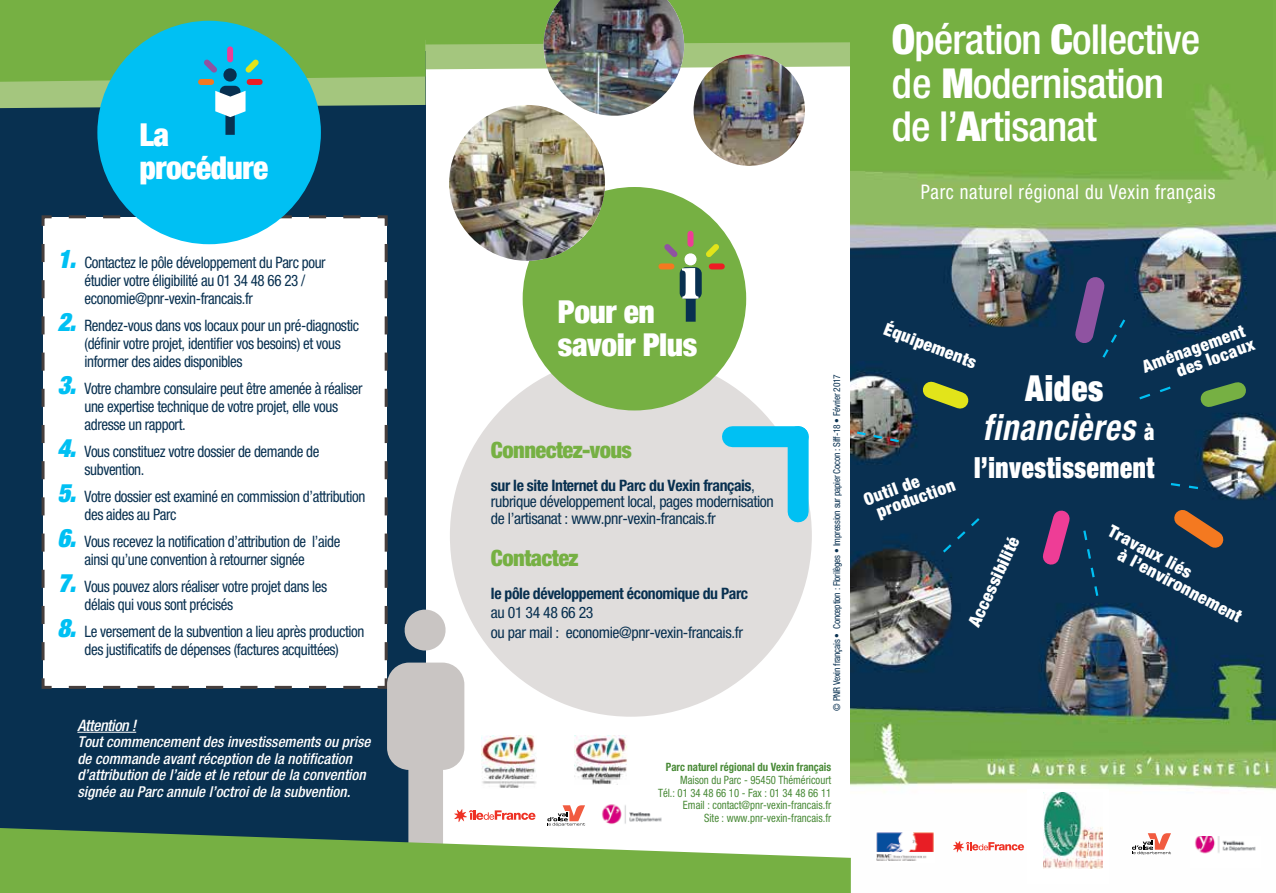
<style>
.page{position:relative;width:1276px;height:893px;background:#fff}
.page>*{position:absolute;margin:0;border:0;box-sizing:border-box;transform-origin:0 0}
.t1{font:700 62.7px "Cambria";color:#fff;scale:1.08 1}
.t2{font:500 condensed 41.4px/43.7px "Helvetica Neue";letter-spacing:-.02em;color:#fff}
.t3{font:italic 700 condensed 35.85px/38.2px "Helvetica Neue";letter-spacing:.025em;color:#fff;text-align:center;scale:.91 1}
.t4{font:900 condensed 31.5px/33px "Helvetica Neue";letter-spacing:-.015em;color:#fff}
.t5{font:900 expanded 29.1px "Helvetica Neue";letter-spacing:.025em;color:#fff;scale:.86 1}
.t6{font:900 condensed 22.5px "Helvetica Neue";letter-spacing:-.025em;color:#76b043}
.t7{font:condensed 20.1px "Helvetica Neue";letter-spacing:.035em;color:#fff;scale:.94 1}
.t8{font:900 condensed 17.25px/16px "Helvetica Neue";color:#fff}
.t9{font:condensed 15.75px/18px "Helvetica Neue";letter-spacing:-.025em;color:#083050;scale:.95 1}
.t10{font:condensed 15.75px/16.5px "Helvetica Neue";letter-spacing:-.025em;color:#083050}
.t11{font:700 condensed 15.75px "Helvetica Neue";letter-spacing:-.025em;color:#083050}
.t12{font:italic 500 condensed 15.75px "Helvetica Neue";letter-spacing:-.025em;color:#fff}
.t13{font:italic 500 condensed 15px/16.5px "Helvetica Neue";color:#fff}
.t14{font:condensed 11.4px/12.8px "Helvetica Neue";color:#498a37;text-align:right;scale:.93 1}
.t15{font:700 condensed 11.4px "Helvetica Neue";color:#498a37;scale:.93 1}
.t16{font:condensed 9.45px "Helvetica Neue";letter-spacing:-.025em;color:#083050}
.s1{font-weight:900;font-style:italic;font-stretch:expanded;font-size:25.5px;color:#00c0f3}
.s2{font-weight:900}
.s3{font-weight:700}
.s4{font-weight:900;font-style:normal;font-stretch:expanded}
.s5{font-weight:900;font-style:normal;font-stretch:expanded;font-size:22.65px}
</style>
<div class="page">
<img style="left:850px;top:0;width:426px;height:853px">
<div style="left:0;top:51px;width:425px;height:842px;background:#083050"></div>
<div style="left:41px;top:214px;width:347px;height:475px;background:#fff"></div>
<div style="left:450px;top:355px;width:362px;height:362px;background:#e0dddc;border-radius:50%"></div>
<img style="left:602px;top:804px;width:60px;height:21px">
<svg style="left:547px;top:805px;width:38px;height:21px"></svg>
<hr style="left:77px;top:732px;width:59px;height:1px;background:#fff">
<div style="left:97px;top:21px;width:224px;height:223px;background:#00c0f3;border-radius:50%"></div>
<div style="left:523px;top:187px;width:223px;height:223px;background:#76b043;border-radius:50%"></div>
<div style="left:787px;top:437px;width:21px;height:75px;background:#00c0f3"></div>
<div style="left:732px;top:426px;width:66px;height:21px;background:#00c0f3"></div>
<svg style="left:385px;top:235px;width:150px;height:593px"></svg>
<svg style="left:0;top:828px;width:851px;height:65px;fill:#76b043"></svg>
<img style="left:693px;top:54px;width:112px;height:112px;border-radius:56px">
<img style="left:449px;top:105px;width:156px;height:156px;border-radius:78px">
<div style="left:1028px;top:790px;width:81px;height:94px;background:#fff"></div>
<img style="left:1043px;top:793px;width:59px;height:75px">
<img style="left:876px;top:832px;width:58px;height:29px">
<img style="left:1190px;top:836px;width:71px;height:18px">
<img style="left:574px;top:736px;width:53px;height:48px">
<img style="left:482px;top:736px;width:54px;height:53px">
<svg style="left:1132px;top:833px;width:39px;height:22px"></svg>
<svg style="left:953px;top:841px;width:71px;height:11px"></svg>
<div style="left:940px;top:516px;width:42px;height:39px;background:#093051"></div>
<svg style="left:854px;top:430px;width:47px;height:14px"></svg>
<svg style="left:1137px;top:385px;width:36px;height:16px"></svg>
<img style="left:0;top:0;width:862px;height:135px">
<div style="left:687px;top:234px;width:6px;height:10px;background:#ee3d96"></div>
<div style="left:712px;top:263px;width:10px;height:6px;background:#ed1d24"></div>
<div style="left:661px;top:263px;width:10px;height:6px;background:#f47920"></div>
<div style="left:679px;top:267px;width:23px;height:32px;background:#083050;border-radius:6px"></div>
<svg style="left:659px;top:239px;width:65px;height:27px"></svg>
<svg style="left:1062px;top:264px;width:65px;height:96px;background:#213760"></svg>
<svg style="left:1188px;top:370px;width:70px;height:49px;background:#204b4e"></svg>
<svg style="left:1159px;top:481px;width:79px;height:81px;background:#2f4050"></svg>
<svg style="left:1031px;top:499px;width:69px;height:99px;background:#25335b"></svg>
<svg style="left:910px;top:369px;width:71px;height:52px;background:#335346"></svg>
<h3 class="t4" style="left:139px;top:117px;width:130px">La procédure</h3>
<p class="t9" style="left:84px;top:254px;width:255px;text-indent:-27px"><span class="s1">1.</span> Contactez le pôle développement du Parc pour étudier votre éligibilité au 01 34 48 66 23 / economie@pnr-vexin-francais.fr</p>
<p class="t9" style="left:84px;top:317px;width:291px;text-indent:-27px"><span class="s1">2.</span> Rendez-vous dans vos locaux pour un pré-diagnostic (définir votre projet, identifier vos besoins) et vous informer des aides disponibles</p>
<p class="t9" style="left:84px;top:380px;width:294px;text-indent:-27px"><span class="s1">3.</span> Votre chambre consulaire peut être amenée à réaliser une expertise technique de votre projet, elle vous adresse un rapport.</p>
<p class="t9" style="left:84px;top:443px;width:249px;text-indent:-27px"><span class="s1">4.</span> Vous constituez votre dossier de demande de subvention.</p>
<p class="t9" style="left:84px;top:488px;width:297px;text-indent:-27px"><span class="s1">5.</span> Votre dossier est examiné en commission d’attribution des aides au Parc</p>
<p class="t9" style="left:57px;top:533px;width:299px;text-align:center"><span class="s1">6.</span> Vous recevez la notification d’attribution de l’aide ainsi qu’une convention à retourner signée</p>
<p class="t9" style="left:84px;top:578px;width:257px;text-indent:-27px"><span class="s1">7.</span> Vous pouvez alors réaliser votre projet dans les délais qui vous sont précisés</p>
<p class="t9" style="left:57px;top:623px;width:324px;text-align:center"><span class="s1">8.</span> Le versement de la subvention a lieu après production des justificatifs de dépenses (factures acquittées)</p>
<p class="t12" style="left:77px;top:716px;width:60px">Attention !</p>
<p class="t13" style="left:77px;top:733px;width:294px">Tout commencement des investissements ou prise de commande avant réception de la notification d’attribution de l’aide et le retour de la convention signée au Parc annule l’octroi de la subvention.</p>
<h2 class="t2" style="left:892px;top:17px;width:310px"><span class="s2">O</span>pération <span class="s2">C</span>ollective de <span class="s2">M</span>odernisation de l’<span class="s2">A</span>rtisanat</h2>
<p class="t7" style="left:921px;top:180px;width:315px">Parc naturel régional du Vexin français</p>
<h1 class="t1" style="left:679px;top:233px;width:21px">i</h1>
<h3 class="t4" style="left:558px;top:293px;width:141px">Pour en savoir Plus</h3>
<h3 class="t6" style="left:491px;top:436px;width:143px">Connectez-vous</h3>
<p class="t10" style="left:491px;top:477px;width:284px"><span class="s3">sur le site Internet du Parc du Vexin français</span>, rubrique développement local, pages modernisation de l’artisanat : www.pnr-vexin-francais.fr</p>
<h3 class="t6" style="left:491px;top:544px;width:89px">Contactez</h3>
<p class="t11" style="left:491px;top:584px;width:259px">le pôle développement économique du Parc</p>
<p class="t10" style="left:491px;top:603px;width:254px;line-height:19.5px">au 01 34 48 66 23<br>ou par mail : economie@pnr-vexin-francais.fr</p>
<p class="t16" style="left:831px;top:711px;width:338px;rotate:-90deg">© PNR Vexin français • Conception : Florilèges • Impression sur papier Cocon : Siff-18 • Février 2017</p>
<p class="t8" style="left:887px;top:320px;width:99px;rotate:21deg">équipements</p>
<p class="t8" style="left:1140px;top:359px;width:114px;text-align:right;rotate:-20deg">Aménagement des locaux</p>
<h3 class="t3" style="left:982px;top:369px;width:190px"><span class="s4">Aides </span>financières <span class="s5">à</span></h3>
<h3 class="t5" style="left:974px;top:449px;width:211px">l’investissement</h3>
<p class="t8" style="left:869px;top:489px;width:84px;text-indent:-8px;rotate:-20deg">Outil de production</p>
<p class="t8" style="left:966px;top:622px;width:99px;rotate:-65deg">Accessibilité</p>
<p class="t8" style="left:1131px;top:532px;width:139px;text-indent:-20px;rotate:28deg">Travaux liés<br>à l’environnement</p>
<p class="t15" style="left:666px;top:760px;width:179px">Parc naturel régional du Vexin français</p>
<p class="t14" style="left:658px;top:773px;width:188px">Maison du Parc - 95450 Théméricourt<br>Tél.: 01 34 48 66 10 - Fax : 01 34 48 66 11<br>Email : contact@pnr-vexin-francais.fr<br>Site : www.pnr-vexin-francais.fr</p>
</div>
